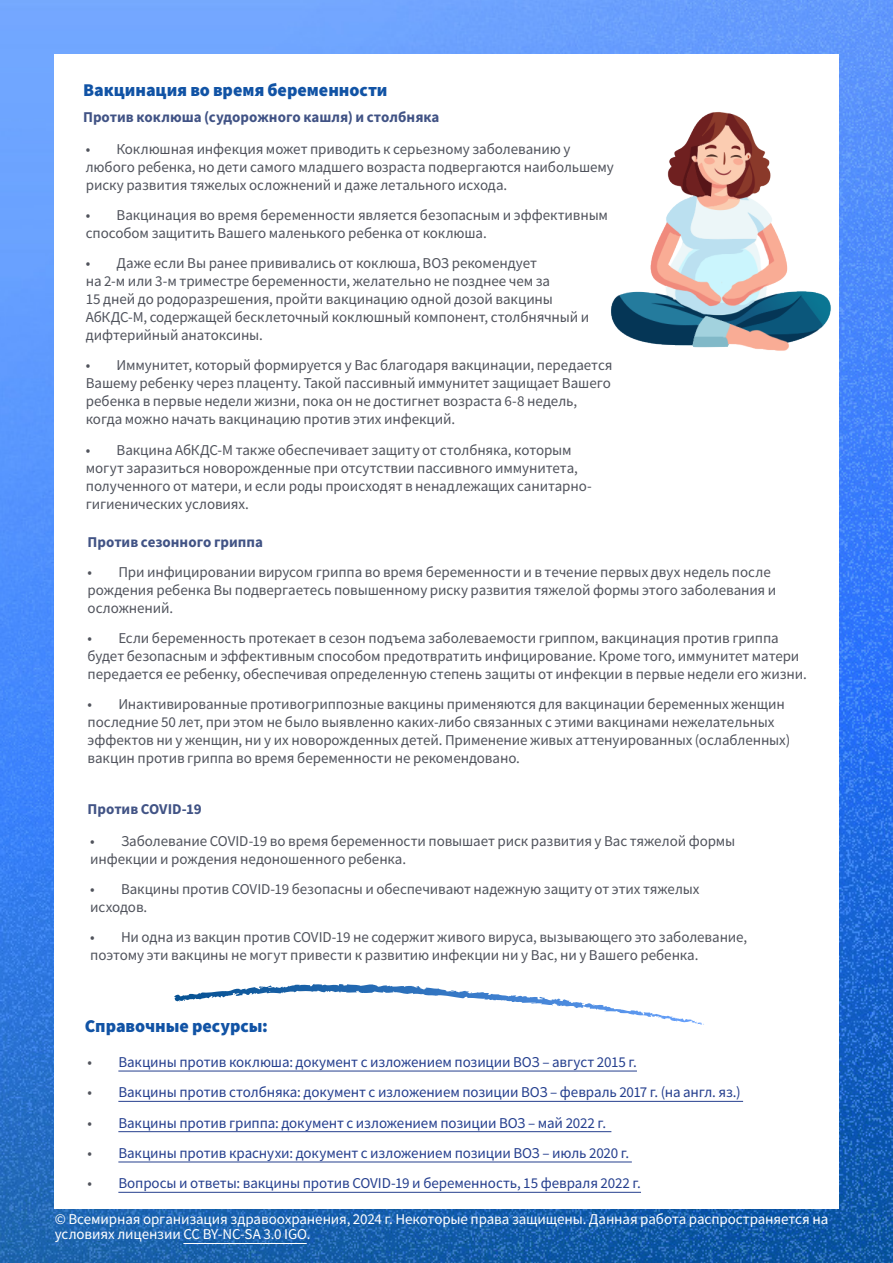
<style>
.page{position:relative;width:893px;height:1263px;background:#fff}
.page>*{position:absolute;margin:0;border:0;box-sizing:border-box;transform-origin:0 0}
.T5{font:900 18px "Source Sans Pro";letter-spacing:-.005em;color:#1153a5}
.T5-2{font:15px/18px "Source Sans Pro";letter-spacing:-.005em;color:#50535c}
.T5-3{font:15px "Source Sans Pro";letter-spacing:-.01em;color:#253f8e}
.T5-4{font:15px/15px "Source Sans Pro";letter-spacing:-.01em;color:#fff}
.T5-5{font:700 15px "Source Sans Pro";color:#415385}
.s1{color:#50535c}
</style>
<div class="page">
<img style="left:0;top:0;width:893px;height:1263px">
<div style="left:54px;top:54px;width:784px;height:1155px;background:#fff"></div>
<svg style="left:174px;top:984px;width:137px;height:17px"></svg>
<hr style="left:118px;top:1071px;width:519px;height:1px;background:#253f8e">
<hr style="left:118px;top:1101px;width:625px;height:1px;background:#253f8e">
<hr style="left:118px;top:1131px;width:493px;height:1px;background:#253f8e">
<hr style="left:118px;top:1162px;width:514px;height:1px;background:#253f8e">
<hr style="left:118px;top:1192px;width:523px;height:1px;background:#253f8e">
<img style="left:611px;top:83px;width:265px;height:308px">
<hr style="left:183px;top:1243px;width:124px;height:1px;background:#fff">
<p class="T5" style="left:83px;top:78px;width:306px">Вакцинация во время беременности</p>
<p class="T5-5" style="left:83px;top:107px;width:358px">Против коклюша (судорожного кашля) и столбняка</p>
<p class="T5-2" style="left:86px;top:139px;width:530px">• Коклюшная инфекция может приводить к серьезному заболеванию у любого ребенка, но дети самого младшего возраста подвергаются наибольшему риску развития тяжелых осложнений и даже летального исхода.</p>
<p class="T5-2" style="left:86px;top:206px;width:524px">• Вакцинация во время беременности является безопасным и эффективным способом защитить Вашего маленького ребенка от коклюша.</p>
<p class="T5-2" style="left:86px;top:254px;width:505px">• Даже если Вы ранее прививались от коклюша, ВОЗ рекомендует<br>на 2-м или 3-м триместре беременности, желательно не позднее чем за<br>15 дней до родоразрешения, пройти вакцинацию одной дозой вакцины АбКДС-М, содержащей бесклеточный коклюшный компонент, столбнячный и дифтерийный анатоксины.</p>
<p class="T5-2" style="left:86px;top:356px;width:528px">• Иммунитет, который формируется у Вас благодаря вакцинации, передается Вашему ребенку через плаценту. Такой пассивный иммунитет защищает Вашего ребенка в первые недели жизни, пока он не достигнет возраста 6-8 недель, когда можно начать вакцинацию против этих инфекций.</p>
<p class="T5-2" style="left:86px;top:441px;width:508px">• Вакцина АбКДС-М также обеспечивает защиту от столбняка, которым могут заразиться новорожденные при отсутствии пассивного иммунитета, полученного от матери, и если роды происходят в ненадлежащих санитарно&shy;гигиенических условиях.</p>
<p class="T5-5" style="left:88px;top:532px;width:177px">Против сезонного гриппа</p>
<p class="T5-2" style="left:88px;top:562px;width:690px">• При инфицировании вирусом гриппа во время беременности и в течение первых двух недель после рождения ребенка Вы подвергаетесь повышенному риску развития тяжелой формы этого заболевания и осложнений.</p>
<p class="T5-2" style="left:88px;top:629px;width:721px">• Если беременность протекает в сезон подъема заболеваемости гриппом, вакцинация против гриппа будет безопасным и эффективным способом предотвратить инфицирование. Кроме того, иммунитет матери передается ее ребенку, обеспечивая определенную степень защиты от инфекции в первые недели его жизни.</p>
<p class="T5-2" style="left:88px;top:695px;width:704px">• Инактивированные противогриппозные вакцины применяются для вакцинации беременных женщин последние 50 лет, при этом не было выявленно каких-либо связанных с этими вакцинами нежелательных эффектов ни у женщин, ни у их новорожденных детей. Применение живых аттенуированных (ослабленных) вакцин против гриппа во время беременности не рекомендовано.</p>
<p class="T5-5" style="left:88px;top:799px;width:116px">Против COVID-19</p>
<p class="T5-2" style="left:90px;top:831px;width:647px">• Заболевание COVID-19 во время беременности повышает риск развития у Вас тяжелой формы инфекции и рождения недоношенного ребенка.</p>
<p class="T5-2" style="left:90px;top:880px;width:611px">• Вакцины против COVID-19 безопасны и обеспечивают надежную защиту от этих тяжелых исходов.</p>
<p class="T5-2" style="left:90px;top:928px;width:658px">• Ни одна из вакцин против COVID-19 не содержит живого вируса, вызывающего это заболевание, поэтому эти вакцины не могут привести к развитию инфекции ни у Вас, ни у Вашего ребенка.</p>
<p class="T5" style="left:85px;top:1013px;width:185px">Справочные ресурсы:</p>
<p class="T5-3" style="left:88px;top:1052px;width:551px"><span class="s1">•</span> Вакцины против коклюша: документ с изложением позиции ВОЗ – август 2015 г.</p>
<p class="T5-3" style="left:88px;top:1083px;width:654px"><span class="s1">•</span> Вакцины против столбняка: документ с изложением позиции ВОЗ – февраль 2017 г. (на англ. яз.)</p>
<p class="T5-3" style="left:88px;top:1113px;width:520px"><span class="s1">•</span> Вакцины против гриппа: документ с изложением позиции ВОЗ – май 2022 г.</p>
<p class="T5-3" style="left:88px;top:1143px;width:543px"><span class="s1">•</span> Вакцины против краснухи: документ с изложением позиции ВОЗ – июль 2020 г.</p>
<p class="T5-3" style="left:88px;top:1174px;width:555px"><span class="s1">•</span> Вопросы и ответы: вакцины против COVID-19 и беременность, 15 февраля 2022 г.</p>
<p class="T5-4" style="left:55px;top:1212px;width:775px">© Всемирная организация здравоохранения, 2024 г. Некоторые права защищены. Данная работа распространяется на условиях лицензии CC BY-NC-SA 3.0 IGO.</p>
</div>
